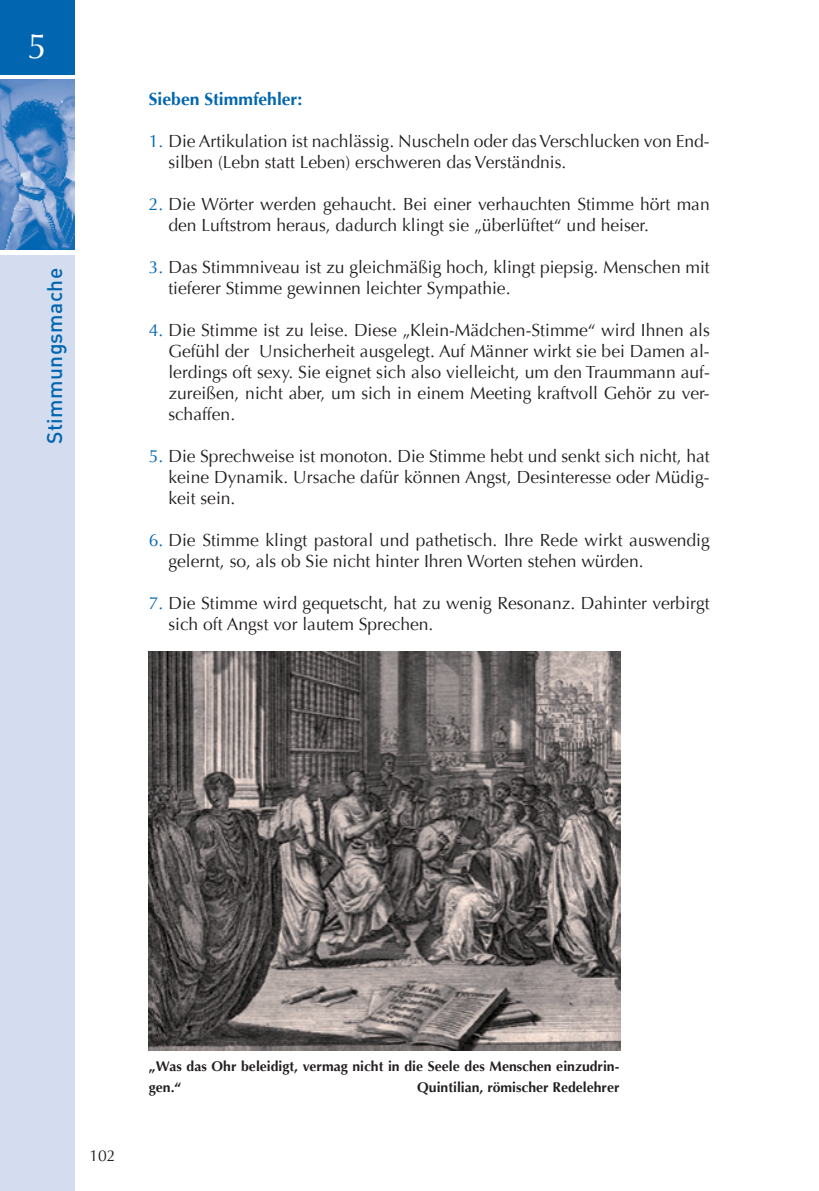
<style>
.page{position:relative;width:819px;height:1191px;background:#fff}
.page>*{position:absolute;margin:0;border:0;box-sizing:border-box;transform-origin:0 0}
.t1{font:35px "Optima";color:#fff}
.t2{font:500 21px "DIN";letter-spacing:.02em;color:#0165b0}
.t3{font:17.5px/21px "Optima";color:#231f20}
.t4{font:700 17.5px "Optima";color:#0165b0}
.t5{font:15.75px "Optima";color:#231f20}
.t6{font:700 14px/21px "Optima";color:#231f20}
.s1{color:#0165b0}
</style>
<div class="page">
<div style="left:0;top:0;width:74px;height:74px;background:#0165b0"></div>
<div style="left:0;top:255px;width:74px;height:936px;background:#d4ddef"></div>
<img style="left:0;top:79px;width:74px;height:171px">
<img style="left:149px;top:651px;width:471px;height:399px">
<h1 class="t1" style="left:27px;top:26px;width:21px">5</h1>
<p class="t2" style="left:40px;top:444px;width:178px;rotate:-90deg">Stimmungsmache</p>
<p class="t4" style="left:149px;top:89px;width:155px">Sieben Stimmfehler:</p>
<p class="t3" style="left:168px;top:131px;width:543px;text-indent:-19px"><span class="s1">1.</span> Die Artikulation ist nachlässig. Nuscheln oder das Verschlucken von End&shy;silben (Lebn statt Leben) erschweren das Verständnis.</p>
<p class="t3" style="left:168px;top:194px;width:543px;text-indent:-19px"><span class="s1">2.</span> Die Wörter werden gehaucht. Bei einer verhauchten Stimme hört man den Luftstrom heraus, dadurch klingt sie „überlüftet“ und heiser.</p>
<p class="t3" style="left:168px;top:257px;width:543px;text-indent:-19px"><span class="s1">3.</span> Das Stimmniveau ist zu gleichmäßig hoch, klingt piepsig. Menschen mit tieferer Stimme gewinnen leichter Sympathie.</p>
<p class="t3" style="left:168px;top:320px;width:543px;text-align:justify;text-indent:-19px"><span class="s1">4.</span> Die Stimme ist zu leise. Diese „Klein-Mädchen-Stimme“ wird Ihnen als Gefühl der Unsicherheit ausgelegt. Auf Männer wirkt sie bei Damen al&shy;lerdings oft sexy. Sie eignet sich also vielleicht, um den Traummann auf&shy;zureißen, nicht aber, um sich in einem Meeting kraftvoll Gehör zu ver&shy;schaffen.</p>
<p class="t3" style="left:168px;top:446px;width:543px;text-align:justify;text-indent:-19px"><span class="s1">5.</span> Die Sprechweise ist monoton. Die Stimme hebt und senkt sich nicht, hat keine Dynamik. Ursache dafür können Angst, Desinteresse oder Müdig&shy;keit sein.</p>
<p class="t3" style="left:168px;top:530px;width:543px;text-indent:-19px"><span class="s1">6.</span> Die Stimme klingt pastoral und pathetisch. Ihre Rede wirkt auswendig gelernt, so, als ob Sie nicht hinter Ihren Worten stehen würden.</p>
<p class="t3" style="left:168px;top:593px;width:543px;text-indent:-19px"><span class="s1">7.</span> Die Stimme wird gequetscht, hat zu wenig Resonanz. Dahinter verbirgt sich oft Angst vor lautem Sprechen.</p>
<p class="t5" style="left:89px;top:1146px;width:28px">102</p>
<p class="t6" style="left:149px;top:1056px;width:472px">„Was das Ohr beleidigt, vermag nicht in die Seele des Menschen einzudrin&shy;gen.“</p>
<p class="t6" style="left:417px;top:1077px;width:204px">Quintilian, römischer Redelehrer</p>
</div>
